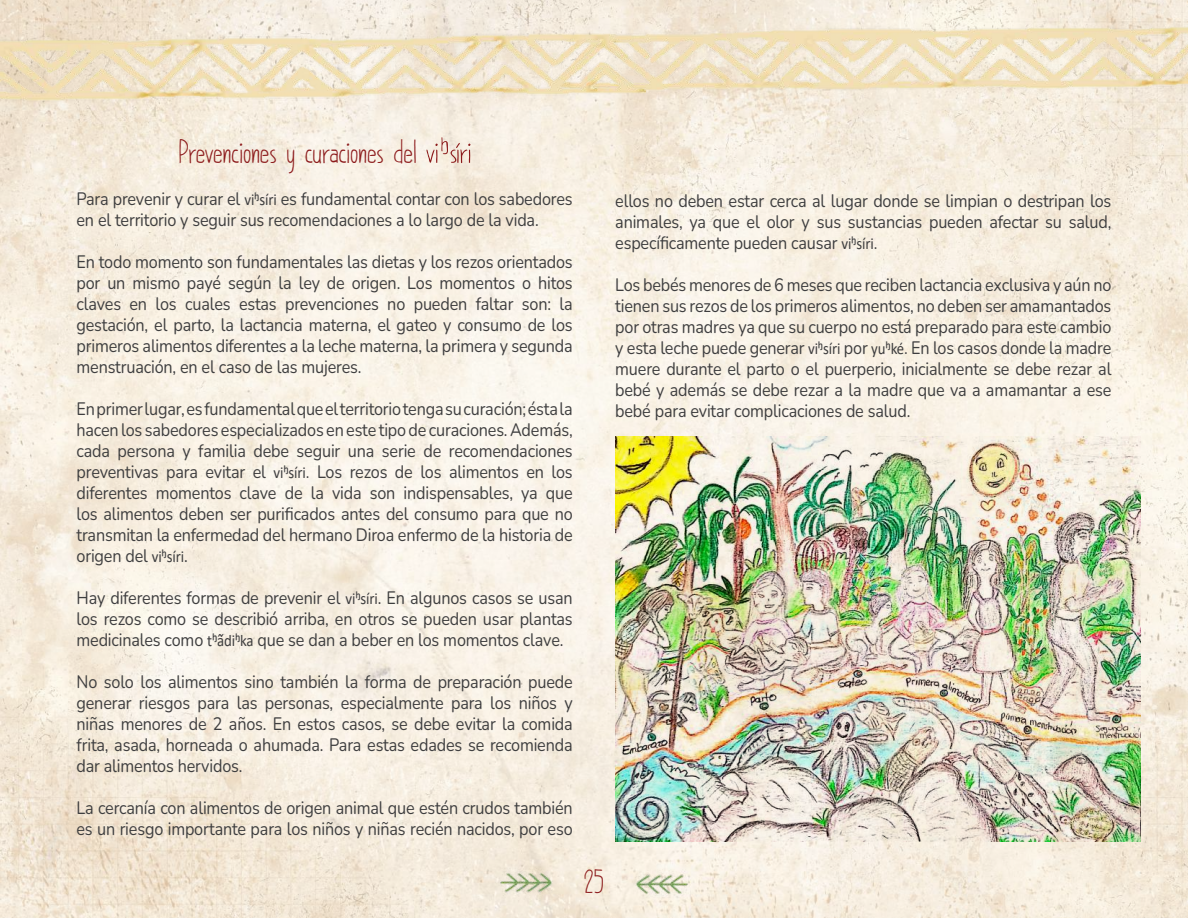
<style>
.page{position:relative;width:1188px;height:918px;background:#fff}
.page>*{position:absolute;margin:0;border:0;box-sizing:border-box;transform-origin:0 0}
.t1{font:30px "DK Pimpernel";color:#8c1a1b}
.t2{font:18px/21px "Nunito";letter-spacing:-.01em;color:#3e3e3f;text-align:justify;scale:.9 1}
.t3{font:16.5px "Calibri";color:#3e3e3f;scale:.9 1}
.s1{font-family:"Calibri";font-size:16.5px}
</style>
<div class="page">
<img style="left:0;top:0;width:1188px;height:918px">
<img style="left:491px;top:869px;width:62px;height:28px">
<img style="left:635px;top:869px;width:62px;height:28px">
<svg style="left:426px;top:137px;width:44px;height:26px"></svg>
<img style="left:554px;top:22px;width:634px;height:91px">
<img style="left:0;top:33px;width:645px;height:91px">
<img style="left:615px;top:437px;width:526px;height:404px">
<h1 class="t1" style="left:179px;top:135px;width:240px">Prevenciones y curaciones del</h1>
<p class="t2" style="left:77px;top:188px;width:553px">Para prevenir y curar el <span class="s1">viꭜsíri</span> es fundamental contar con los sabedores en el territorio y seguir sus recomendaciones a lo largo de la vida.</p>
<p class="t2" style="left:77px;top:251px;width:553px">En todo momento son fundamentales las dietas y los rezos orientados por un mismo payé según la ley de origen. Los momentos o hitos claves en los cuales estas prevenciones no pueden faltar son: la gestación, el parto, la lactancia materna, el gateo y consumo de los primeros alimentos diferentes a la leche materna, la primera y segunda menstruación, en el caso de las mujeres.</p>
<p class="t2" style="left:77px;top:398px;width:553px">En primer lugar, es fundamental que el territorio tenga su curación; ésta la hacen los sabedores especializados en este tipo de curaciones. Además, cada persona y familia debe seguir una serie de recomendaciones preventivas para evitar el <span class="s1">viꭜsíri.</span> Los rezos de los alimentos en los diferentes momentos clave de la vida son indispensables, ya que los alimentos deben ser purificados antes del consumo para que no transmitan la enfermedad del hermano Diroa enfermo de la historia de origen del <span class="s1">viꭜsíri</span>.</p>
<p class="t2" style="left:77px;top:587px;width:553px">Hay diferentes formas de prevenir el <span class="s1">viꭜsíri</span>. En algunos casos se usan los rezos como se describió arriba, en otros se pueden usar plantas medicinales como <span class="s1">tꭜadiꭜka</span> que se dan a beber en los momentos clave.</p>
<p class="t3" style="left:224px;top:629px;width:9px">᷉</p>
<p class="t2" style="left:77px;top:671px;width:553px">No solo los alimentos sino también la forma de preparación puede generar riesgos para las personas, especialmente para los niños y niñas menores de 2 años. En estos casos, se debe evitar la comida frita, asada, horneada o ahumada. Para estas edades se recomienda dar alimentos hervidos.</p>
<p class="t2" style="left:77px;top:797px;width:553px">La cercanía con alimentos de origen animal que estén crudos también es un riesgo importante para los niños y niñas recién nacidos, por eso</p>
<p class="t2" style="left:615px;top:189px;width:553px">ellos no deben estar cerca al lugar donde se limpian o destripan los animales, ya que el olor y sus sustancias pueden afectar su salud, específicamente pueden causar <span class="s1">viꭜsíri.</span></p>
<p class="t2" style="left:615px;top:273px;width:553px">Los bebés menores de 6 meses que reciben lactancia exclusiva y aún no tienen sus rezos de los primeros alimentos, no deben ser amamantados por otras madres ya que su cuerpo no está preparado para este cambio y esta leche puede generar <span class="s1">viꭜsíri</span> por <span class="s1">yuꭜké.</span> En los casos donde la madre muere durante el parto o el puerperio, inicialmente se debe rezar al bebé y además se debe rezar a la madre que va a amamantar a ese bebé para evitar complicaciones de salud.</p>
<h1 class="t1" style="left:584px;top:865px;width:22px">25</h1>
</div>
